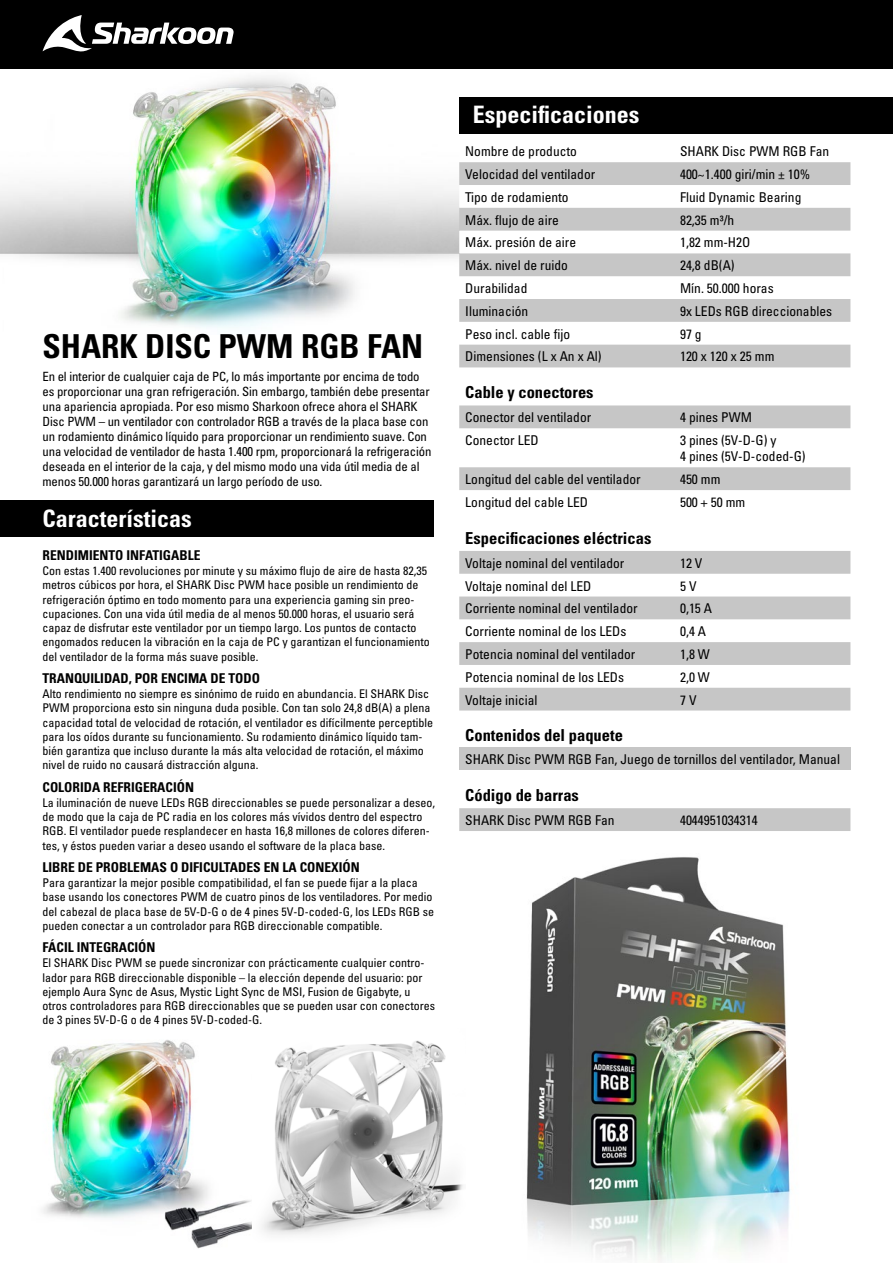
<style>
.page{position:relative;width:893px;height:1263px;background:#fff}
.page>*{position:absolute;margin:0;border:0;box-sizing:border-box;transform-origin:0 0}
.t1{font:33px "Univers LTCYR 67 Bold Cond";color:#000}
.t2{font:24px "Univers LTCYR 67 Bold Cond";color:#fff}
.t3{font:16.5px "Univers LTCYR 67 Bold Cond";color:#000}
.t4{font:condensed 13.5px/16.2px "Univers LTCYR 57";color:#000}
.t5{font:13.5px "Univers LTCYR 67 Bold Cond";color:#000}
.t6{font:condensed 12.75px/15px "Univers LTCYR 57";letter-spacing:-.01em;color:#000}
.t7{font:condensed 12px/14.2px "Univers LTCYR 57";color:#000}
</style>
<div class="page">
<div style="left:0;top:0;width:893px;height:69px;background:#000"></div>
<img style="left:0;top:77px;width:459px;height:251px">
<img style="left:526px;top:857px;width:265px;height:405px">
<img style="left:43px;top:1040px;width:209px;height:209px">
<img style="left:262px;top:1040px;width:201px;height:195px">
<div style="left:0;top:500px;width:434px;height:37px;background:#000"></div>
<div style="left:459px;top:97px;width:434px;height:37px;background:#000"></div>
<svg style="left:459px;top:162px;width:391px;height:205px;fill:#c6c6c6"></svg>
<svg style="left:459px;top:405px;width:391px;height:85px"></svg>
<svg style="left:459px;top:551px;width:391px;height:159px;fill:#c6c6c6"></svg>
<div style="left:459px;top:747px;width:391px;height:23px;background:#c6c6c6"></div>
<div style="left:459px;top:808px;width:391px;height:23px;background:#c6c6c6"></div>
<svg style="left:43px;top:15px;width:191px;height:37px"></svg>
<h1 class="t1" style="left:43px;top:326px;width:382px">SHARK DISC PWM RGB FAN</h1>
<p class="t6" style="left:43px;top:368px;width:390px">En el interior de cualquier caja de PC, lo más importante por encima de todo es proporcionar una gran refrigeración. Sin embargo, también debe presentar una apariencia apropiada. Por eso mismo Sharkoon ofrece ahora el SHARK Disc PWM – un ventilador con controlador RGB a través de la placa base con un rodamiento dinámico líquido para proporcionar un rendimiento suave. Con una velocidad de ventilador de hasta 1.400 rpm, proporcionará la refrigeración deseada en el interior de la caja, y del mismo modo una vida útil media de al menos 50.000 horas garantizará un largo período de uso.</p>
<h2 class="t2" style="left:43px;top:503px;width:151px">Características</h2>
<p class="t5" style="left:43px;top:547px;width:159px">RENDIMIENTO INFATIGABLE</p>
<p class="t7" style="left:43px;top:563px;width:389px">Con estas 1.400 revoluciones por minute y su máximo flujo de aire de hasta 82,35 metros cúbicos por hora, el SHARK Disc PWM hace posible un rendimiento de refrigeración óptimo en todo momento para una experiencia gaming sin preo&shy;cupaciones. Con una vida útil media de al menos 50.000 horas, el usuario será capaz de disfrutar este ventilador por un tiempo largo. Los puntos de contacto engomados reducen la vibración en la caja de PC y garantizan el funcionamiento del ventilador de la forma más suave posible.</p>
<p class="t5" style="left:43px;top:670px;width:219px">TRANQUILIDAD, POR ENCIMA DE TODO</p>
<p class="t7" style="left:43px;top:686px;width:392px">Alto rendimiento no siempre es sinónimo de ruido en abundancia. El SHARK Disc PWM proporciona esto sin ninguna duda posible. Con tan solo 24,8 dB(A) a plena capacidad total de velocidad de rotación, el ventilador es difícilmente perceptible para los oídos durante su funcionamiento. Su rodamiento dinámico líquido tam&shy;bién garantiza que incluso durante la más alta velocidad de rotación, el máximo nivel de ruido no causará distracción alguna.</p>
<p class="t5" style="left:43px;top:779px;width:153px">COLORIDA REFRIGERACIÓN</p>
<p class="t7" style="left:43px;top:795px;width:394px">La iluminación de nueve LEDs RGB direccionables se puede personalizar a deseo, de modo que la caja de PC radia en los colores más vívidos dentro del espectro RGB. El ventilador puede resplandecer en hasta 16,8 millones de colores diferen&shy;tes, y éstos pueden variar a deseo usando el software de la placa base.</p>
<p class="t5" style="left:43px;top:859px;width:319px">LIBRE DE PROBLEMAS O DIFICULTADES EN LA CONEXIÓN</p>
<p class="t7" style="left:43px;top:875px;width:393px">Para garantizar la mejor posible compatibilidad, el fan se puede fijar a la placa base usando los conectores PWM de cuatro pinos de los ventiladores. Por medio del cabezal de placa base de 5V-D-G o de 4 pines 5V-D-coded-G, los LEDs RGB se pueden conectar a un controlador para RGB direccionable compatible.</p>
<p class="t5" style="left:43px;top:939px;width:115px">FÁCIL INTEGRACIÓN</p>
<p class="t7" style="left:43px;top:956px;width:394px">El SHARK Disc PWM se puede sincronizar con prácticamente cualquier contro&shy;lador para RGB direccionable disponible – la elección depende del usuario: por ejemplo Aura Sync de Asus, Mystic Light Sync de MSI, Fusion de Gigabyte, u otros controladores para RGB direccionables que se pueden usar con conectores de 3 pines 5V-D-G o de 4 pines 5V-D-coded-G.</p>
<h2 class="t2" style="left:473px;top:100px;width:168px">Especificaciones</h2>
<p class="t4" style="left:465px;top:143px;width:113px">Nombre de producto</p>
<p class="t4" style="left:680px;top:143px;width:151px">SHARK Disc PWM RGB Fan</p>
<p class="t4" style="left:465px;top:166px;width:131px">Velocidad del ventilador</p>
<p class="t4" style="left:680px;top:166px;width:132px">400~1.400 giri/min ± 10%</p>
<p class="t4" style="left:465px;top:189px;width:105px">Tipo de rodamiento</p>
<p class="t4" style="left:680px;top:189px;width:123px">Fluid Dynamic Bearing</p>
<p class="t4" style="left:465px;top:211px;width:95px">Máx. flujo de aire</p>
<p class="t4" style="left:680px;top:211px;width:56px">82,35 m³/h</p>
<p class="t4" style="left:465px;top:234px;width:112px">Máx. presión de aire</p>
<p class="t4" style="left:680px;top:234px;width:72px">1,82 mm-H2O</p>
<p class="t4" style="left:465px;top:257px;width:104px">Máx. nivel de ruido</p>
<p class="t4" style="left:680px;top:257px;width:56px">24,8 dB(A)</p>
<p class="t4" style="left:465px;top:280px;width:64px">Durabilidad</p>
<p class="t4" style="left:680px;top:280px;width:95px">Mín. 50.000 horas</p>
<p class="t4" style="left:465px;top:303px;width:64px">Iluminación</p>
<p class="t4" style="left:680px;top:303px;width:154px">9x LEDs RGB direccionables</p>
<p class="t4" style="left:465px;top:325px;width:106px">Peso incl. cable fijo</p>
<p class="t4" style="left:680px;top:325px;width:23px">97 g</p>
<p class="t4" style="left:465px;top:348px;width:138px">Dimensiones (L x An x Al)</p>
<p class="t4" style="left:680px;top:348px;width:96px">120 x 120 x 25 mm</p>
<h3 class="t3" style="left:465px;top:382px;width:130px">Cable y conectores</h3>
<p class="t4" style="left:465px;top:409px;width:127px">Conector del ventilador</p>
<p class="t4" style="left:680px;top:409px;width:73px">4 pines PWM</p>
<p class="t4" style="left:465px;top:432px;width:75px">Conector LED</p>
<p class="t4" style="left:680px;top:432px;width:127px">3 pines (5V-D-G) y<br>4 pines (5V-D-coded-G)</p>
<p class="t4" style="left:465px;top:471px;width:177px">Longitud del cable del ventilador</p>
<p class="t4" style="left:680px;top:471px;width:42px">450 mm</p>
<p class="t4" style="left:465px;top:494px;width:124px">Longitud del cable LED</p>
<p class="t4" style="left:680px;top:494px;width:67px">500 + 50 mm</p>
<h3 class="t3" style="left:465px;top:528px;width:188px">Especificaciones eléctricas</h3>
<p class="t4" style="left:465px;top:554px;width:161px">Voltaje nominal del ventilador</p>
<p class="t4" style="left:680px;top:554px;width:24px">12 V</p>
<p class="t4" style="left:465px;top:577px;width:128px">Voltaje nominal del LED</p>
<p class="t4" style="left:680px;top:577px;width:18px">5 V</p>
<p class="t4" style="left:465px;top:600px;width:174px">Corriente nominal del ventilador</p>
<p class="t4" style="left:680px;top:600px;width:34px">0,15 A</p>
<p class="t4" style="left:465px;top:623px;width:163px">Corriente nominal de los LEDs</p>
<p class="t4" style="left:680px;top:623px;width:28px">0,4 A</p>
<p class="t4" style="left:465px;top:646px;width:172px">Potencia nominal del ventilador</p>
<p class="t4" style="left:680px;top:646px;width:31px">1,8 W</p>
<p class="t4" style="left:465px;top:668px;width:160px">Potencia nominal de los LEDs</p>
<p class="t4" style="left:680px;top:668px;width:31px">2,0 W</p>
<p class="t4" style="left:465px;top:691px;width:74px">Voltaje inicial</p>
<p class="t4" style="left:680px;top:691px;width:18px">7 V</p>
<h3 class="t3" style="left:465px;top:725px;width:159px">Contenidos del paquete</h3>
<p class="t4" style="left:465px;top:751px;width:376px">SHARK Disc PWM RGB Fan, Juego de tornillos del ventilador, Manual</p>
<h3 class="t3" style="left:465px;top:785px;width:115px">Código de barras</h3>
<p class="t4" style="left:465px;top:812px;width:151px">SHARK Disc PWM RGB Fan</p>
<p class="t4" style="left:680px;top:812px;width:79px">4044951034314</p>
</div>
